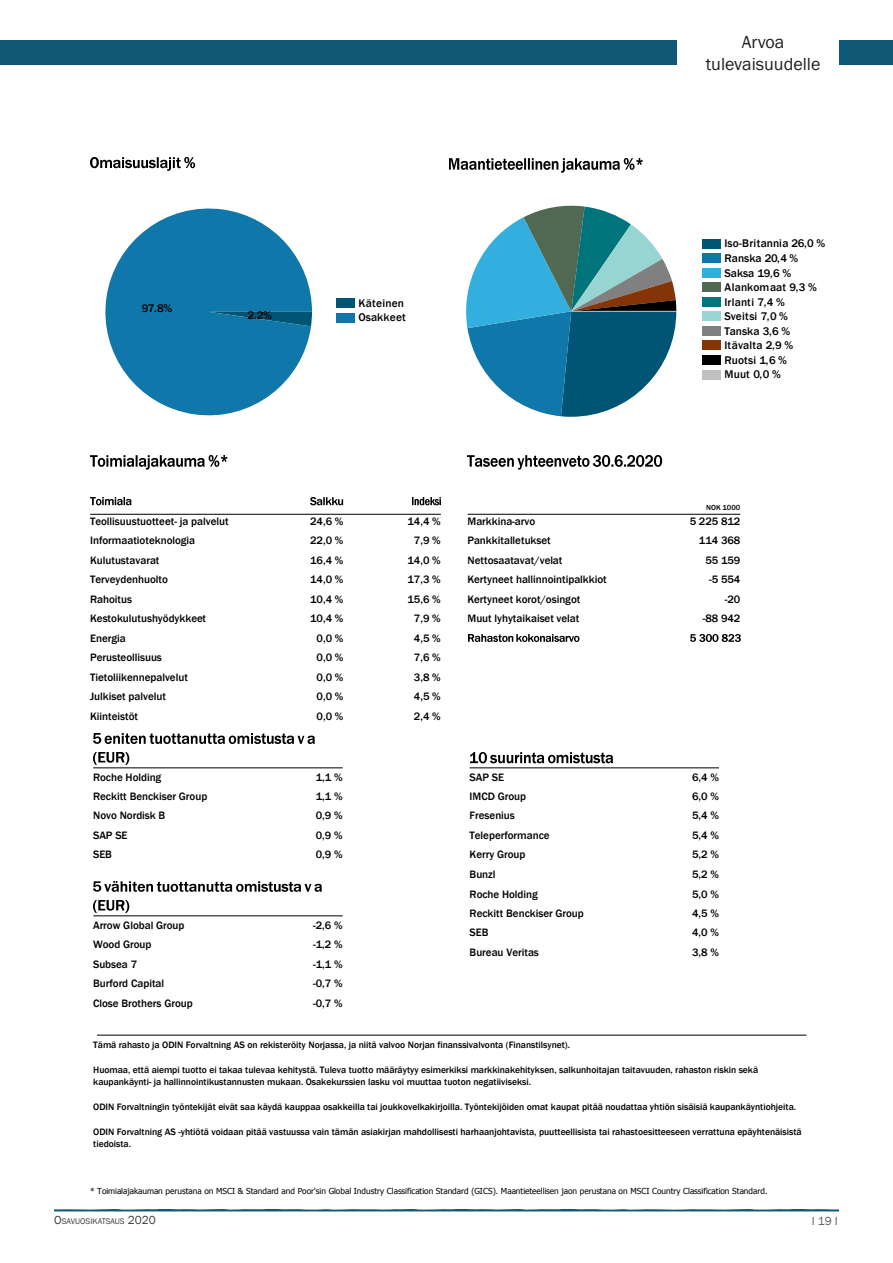
<style>
.page{position:relative;width:893px;height:1263px;background:#fff}
.page>*{position:absolute;margin:0;border:0;box-sizing:border-box;transform-origin:0 0}
.t1{font:18px/21.6px "Franklin Gothic";color:#231f20;text-align:center}
.t2{font:12px "Franklin Gothic";color:#5f5f62}
.t3{font:500 11.4px/14.5px "Franklin Gothic";letter-spacing:.01em;color:#000}
.t4{font:500 11.1px/19.5px "Franklin Gothic";letter-spacing:-.005em;color:#000}
.t5{font:500 9.6px/12.3px "Franklin Gothic";letter-spacing:-.005em;color:#000}
.t6{font:8.4px "Franklin Gothic";color:#3e3e3f}
.t7{font:8.25px "Tahoma";letter-spacing:-.005em;color:#000}
.t8{font:500 7.65px "Franklin Gothic";color:#000}
.s1{font-size:12px}
</style>
<div class="page">
<svg style="left:54px;top:1209px;width:785px;height:2px;background:#35728b"></svg>
<div style="left:0;top:41px;width:893px;height:24px;background:#105976"></div>
<div style="left:677px;top:35px;width:161px;height:42px;background:#fff"></div>
<hr style="left:93px;top:768px;width:250px;height:1px;background:#000">
<img style="left:94px;top:733px;width:220px;height:11px">
<img style="left:94px;top:752px;width:35px;height:17px">
<hr style="left:470px;top:768px;width:249px;height:1px;background:#000">
<img style="left:471px;top:752px;width:142px;height:16px">
<hr style="left:93px;top:915px;width:250px;height:1px;background:#000">
<img style="left:94px;top:881px;width:228px;height:11px">
<img style="left:94px;top:901px;width:35px;height:16px">
<img style="left:91px;top:158px;width:104px;height:13px">
<svg style="left:105px;top:208px;width:207px;height:208px;fill:#0f77a9"></svg>
<div style="left:336px;top:298px;width:18px;height:10px;background:#005575"></div>
<div style="left:336px;top:313px;width:18px;height:9px;background:#0f77a9"></div>
<img style="left:90px;top:456px;width:137px;height:13px">
<img style="left:467px;top:456px;width:196px;height:13px">
<hr style="left:468px;top:514px;width:272px;height:1px;background:#000">
<img style="left:468px;top:634px;width:111px;height:8px">
<img style="left:690px;top:634px;width:50px;height:8px">
<img style="left:90px;top:498px;width:41px;height:16px">
<img style="left:311px;top:498px;width:33px;height:16px">
<img style="left:412px;top:498px;width:29px;height:16px">
<hr style="left:90px;top:514px;width:351px;height:1px;background:#000">
<img style="left:450px;top:159px;width:193px;height:13px">
<svg style="left:466px;top:205px;width:210px;height:212px"></svg>
<div style="left:702px;top:239px;width:18px;height:9px;background:#005575"></div>
<div style="left:702px;top:254px;width:18px;height:9px;background:#0f77a9"></div>
<div style="left:702px;top:268px;width:18px;height:9px;background:#32afde"></div>
<div style="left:702px;top:283px;width:18px;height:9px;background:#516953"></div>
<div style="left:702px;top:297px;width:18px;height:10px;background:#00747b"></div>
<div style="left:702px;top:312px;width:18px;height:9px;background:#96d5d2"></div>
<div style="left:702px;top:326px;width:18px;height:10px;background:#808080"></div>
<div style="left:702px;top:341px;width:18px;height:9px;background:#853505"></div>
<div style="left:702px;top:355px;width:18px;height:10px;background:#000"></div>
<div style="left:702px;top:370px;width:18px;height:9px;background:#c0c0c0"></div>
<hr style="left:97px;top:1035px;width:709px;height:1px;background:#000">
<h1 class="t1" style="left:706px;top:32px;width:116px">Arvoa tulevaisuudelle</h1>
<p class="t3" style="left:142px;top:301px;width:32px">97.8%</p>
<p class="t3" style="left:359px;top:296px;width:49px">Käteinen<br>Osakkeet</p>
<p class="t3" style="left:248px;top:308px;width:26px">2.2%</p>
<p class="t3" style="left:724px;top:237px;width:102px">Iso-Britannia 26,0 %<br>Ranska 20,4 %<br>Saksa 19,6 %<br>Alankomaat 9,3 %<br>Irlanti 7,4 %<br>Sveitsi 7,0 %<br>Tanska 3,6 %<br>Itävalta 2,9 %<br>Ruotsi 1,6 %<br>Muut 0,0 %</p>
<p class="t4" style="left:90px;top:512px;width:140px">Teollisuustuotteet- ja palvelut</p>
<p class="t4" style="left:310px;top:512px;width:35px">24,6 %</p>
<p class="t4" style="left:408px;top:512px;width:35px">14,4 %</p>
<p class="t4" style="left:90px;top:531px;width:107px">Informaatioteknologia</p>
<p class="t4" style="left:310px;top:531px;width:35px">22,0 %</p>
<p class="t4" style="left:414px;top:531px;width:28px">7,9 %</p>
<p class="t4" style="left:90px;top:551px;width:71px">Kulutustavarat</p>
<p class="t4" style="left:310px;top:551px;width:35px">16,4 %</p>
<p class="t4" style="left:408px;top:551px;width:35px">14,0 %</p>
<p class="t4" style="left:90px;top:570px;width:79px">Terveydenhuolto</p>
<p class="t4" style="left:310px;top:570px;width:35px">14,0 %</p>
<p class="t4" style="left:408px;top:570px;width:35px">17,3 %</p>
<p class="t4" style="left:90px;top:589px;width:43px">Rahoitus</p>
<p class="t4" style="left:310px;top:589px;width:35px">10,4 %</p>
<p class="t4" style="left:408px;top:589px;width:35px">15,6 %</p>
<p class="t4" style="left:90px;top:609px;width:118px">Kestokulutushyödykkeet</p>
<p class="t4" style="left:310px;top:609px;width:35px">10,4 %</p>
<p class="t4" style="left:414px;top:609px;width:28px">7,9 %</p>
<p class="t4" style="left:90px;top:629px;width:37px">Energia</p>
<p class="t4" style="left:317px;top:629px;width:28px">0,0 %</p>
<p class="t4" style="left:414px;top:629px;width:28px">4,5 %</p>
<p class="t4" style="left:90px;top:648px;width:73px">Perusteollisuus</p>
<p class="t4" style="left:317px;top:648px;width:28px">0,0 %</p>
<p class="t4" style="left:414px;top:648px;width:28px">7,6 %</p>
<p class="t4" style="left:90px;top:667px;width:99px">Tietoliikennepalvelut</p>
<p class="t4" style="left:317px;top:667px;width:28px">0,0 %</p>
<p class="t4" style="left:414px;top:667px;width:28px">3,8 %</p>
<p class="t4" style="left:90px;top:687px;width:77px">Julkiset palvelut</p>
<p class="t4" style="left:317px;top:687px;width:28px">0,0 %</p>
<p class="t4" style="left:414px;top:687px;width:28px">4,5 %</p>
<p class="t4" style="left:90px;top:706px;width:49px">Kiinteistöt</p>
<p class="t4" style="left:317px;top:706px;width:28px">0,0 %</p>
<p class="t4" style="left:414px;top:706px;width:28px">2,4 %</p>
<p class="t4" style="left:93px;top:767px;width:70px">Roche Holding</p>
<p class="t4" style="left:316px;top:767px;width:28px">1,1 %</p>
<p class="t4" style="left:93px;top:787px;width:116px">Reckitt Benckiser Group</p>
<p class="t4" style="left:316px;top:787px;width:28px">1,1 %</p>
<p class="t4" style="left:93px;top:806px;width:74px">Novo Nordisk B</p>
<p class="t4" style="left:316px;top:806px;width:28px">0,9 %</p>
<p class="t4" style="left:93px;top:826px;width:36px">SAP SE</p>
<p class="t4" style="left:316px;top:826px;width:28px">0,9 %</p>
<p class="t4" style="left:93px;top:845px;width:20px">SEB</p>
<p class="t4" style="left:316px;top:845px;width:28px">0,9 %</p>
<p class="t4" style="left:93px;top:915px;width:93px">Arrow Global Group</p>
<p class="t4" style="left:313px;top:915px;width:31px">-2,6 %</p>
<p class="t4" style="left:93px;top:935px;width:60px">Wood Group</p>
<p class="t4" style="left:313px;top:935px;width:31px">-1,2 %</p>
<p class="t4" style="left:93px;top:954px;width:46px">Subsea 7</p>
<p class="t4" style="left:313px;top:954px;width:31px">-1,1 %</p>
<p class="t4" style="left:93px;top:974px;width:73px">Burford Capital</p>
<p class="t4" style="left:313px;top:974px;width:31px">-0,7 %</p>
<p class="t4" style="left:93px;top:993px;width:101px">Close Brothers Group</p>
<p class="t4" style="left:313px;top:993px;width:31px">-0,7 %</p>
<p class="t8" style="left:706px;top:503px;width:36px">NOK 1000</p>
<p class="t4" style="left:467px;top:512px;width:96px">Markkina-arvo<br>Pankkitalletukset<br>Nettosaatavat/velat</p>
<p class="t4" style="left:690px;top:512px;width:52px;text-align:right">5 225 812<br>114 368<br>55 159</p>
<p class="t4" style="left:467px;top:570px;width:141px">Kertyneet hallinnointipalkkiot<br>Kertyneet korot/osingot<br>Muut lyhytaikaiset velat</p>
<p class="t4" style="left:703px;top:570px;width:39px;text-align:right">-5 554 -20<br>-88 942</p>
<p class="t4" style="left:470px;top:767px;width:36px">SAP SE</p>
<p class="t4" style="left:692px;top:767px;width:28px">6,4 %</p>
<p class="t4" style="left:470px;top:787px;width:58px">IMCD Group</p>
<p class="t4" style="left:692px;top:787px;width:28px">6,0 %</p>
<p class="t4" style="left:470px;top:806px;width:47px">Fresenius</p>
<p class="t4" style="left:692px;top:806px;width:28px">5,4 %</p>
<p class="t4" style="left:470px;top:826px;width:82px">Teleperformance</p>
<p class="t4" style="left:692px;top:826px;width:28px">5,4 %</p>
<p class="t4" style="left:470px;top:845px;width:57px">Kerry Group</p>
<p class="t4" style="left:692px;top:845px;width:28px">5,2 %</p>
<p class="t4" style="left:470px;top:864px;width:27px">Bunzl</p>
<p class="t4" style="left:692px;top:864px;width:28px">5,2 %</p>
<p class="t4" style="left:470px;top:884px;width:70px">Roche Holding</p>
<p class="t4" style="left:692px;top:884px;width:28px">5,0 %</p>
<p class="t4" style="left:470px;top:904px;width:116px">Reckitt Benckiser Group</p>
<p class="t4" style="left:692px;top:904px;width:28px">4,5 %</p>
<p class="t4" style="left:470px;top:923px;width:20px">SEB</p>
<p class="t4" style="left:692px;top:923px;width:28px">4,0 %</p>
<p class="t4" style="left:470px;top:942px;width:71px">Bureau Veritas</p>
<p class="t4" style="left:692px;top:942px;width:28px">3,8 %</p>
<p class="t5" style="left:93px;top:1039px;width:478px">Tämä rahasto ja ODIN Forvaltning AS on rekisteröity Norjassa, ja niitä valvoo Norjan finanssivalvonta (Finanstilsynet).</p>
<p class="t5" style="left:93px;top:1063px;width:666px">Huomaa, että aiempi tuotto ei takaa tulevaa kehitystä. Tuleva tuotto määräytyy esimerkiksi markkinakehityksen, salkunhoitajan taitavuuden, rahaston riskin sekä kaupankäynti- ja hallinnointikustannusten mukaan. Osakekurssien lasku voi muuttaa tuoton negatiiviseksi.</p>
<p class="t5" style="left:93px;top:1100px;width:704px">ODIN Forvaltningin työntekijät eivät saa käydä kauppaa osakkeilla tai joukkovelkakirjoilla. Työntekijöiden omat kaupat pitää noudattaa yhtiön sisäisiä kaupankäyntiohjeita.</p>
<p class="t5" style="left:93px;top:1125px;width:710px">ODIN Forvaltning AS -yhtiötä voidaan pitää vastuussa vain tämän asiakirjan mahdollisesti harhaanjohtavista, puutteellisista tai rahastoesitteeseen verrattuna epäyhtenäisistä tiedoista.</p>
<p class="t7" style="left:90px;top:1185px;width:679px">* Toimialajakauman perustana on MSCI &amp; Standard and Poor'sin Global Industry Classification Standard (GICS). Maantieteellisen jaon perustana on MSCI Country Classification Standard.</p>
<p class="t6" style="left:54px;top:1216px;width:103px"><span class="s1">O</span>SAVUOSIKATSAUS <span class="s1">2020</span></p>
<p class="t2" style="left:812px;top:1213px;width:27px">I 19 I</p>
</div>
